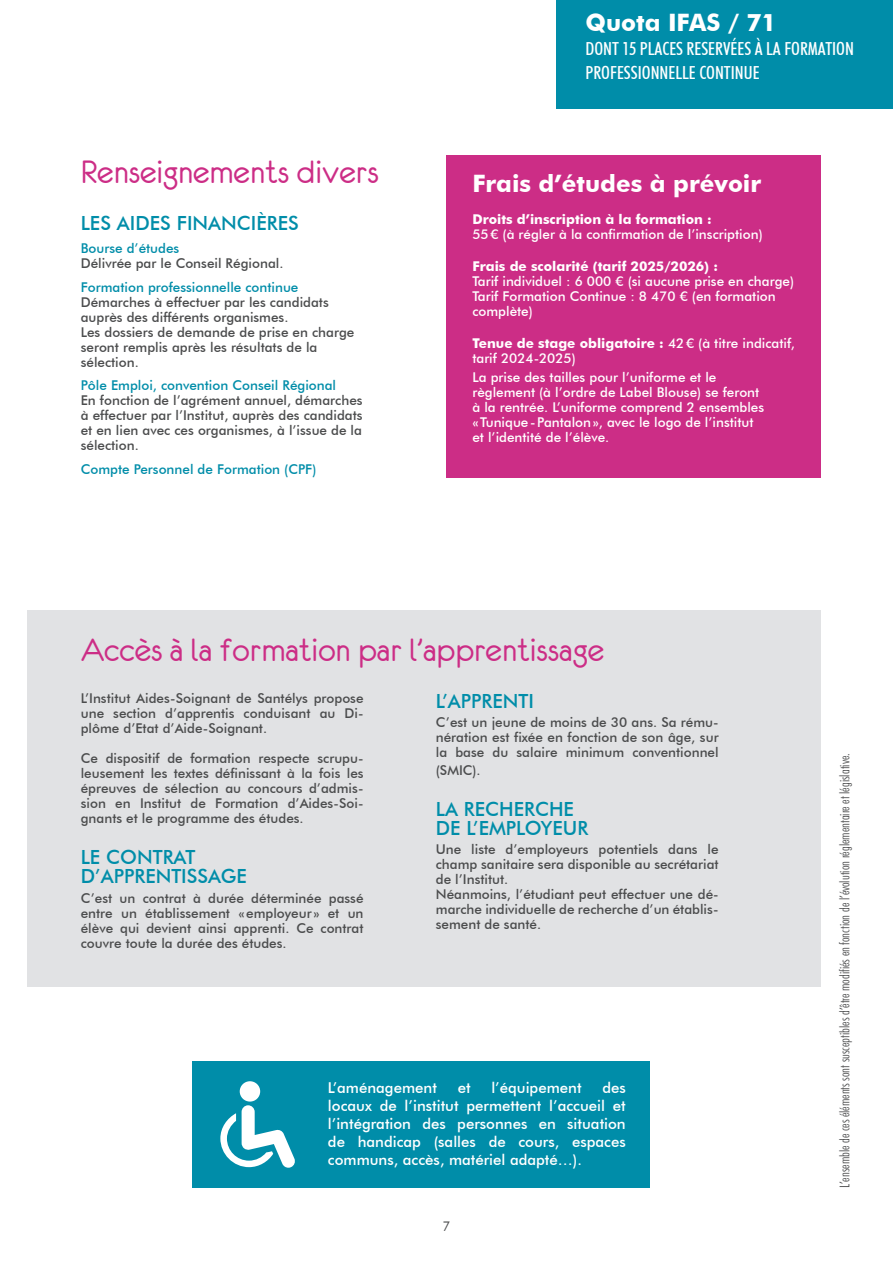
<style>
.page{position:relative;width:893px;height:1263px;background:#fff}
.page>*{position:absolute;margin:0;border:0;box-sizing:border-box;transform-origin:0 0}
.titre_eurofur_rose_24{font:36px "Eurofurenceregular";color:#cc2d86}
.txt_courant{font:700 24px "Futura BT";color:#fff}
.txt_courant-2{font:500 19.5px/19.5px "Futura BT";color:#008da9}
.txt_courant-3{font:500 condensed 18px/24px "Futura BT";color:#fff}
.txt_courant-4{font:500 15px/18px "Futura BT";color:#fff;text-align:justify}
.txt_courant-5{font:500 13.5px/15px "Futura BT";color:#4b4c4d;text-align:justify}
.txt_courant-6{font:500 13.5px/15px "Futura BT";color:#fff}
.txt_courant-7{font:500 13.5px "Futura BT";color:#008da9}
.txt_courant-8{font:300 condensed 13.5px "Futura BT";color:#4b4c4d}
.txt_courant-9{font:700 13.5px "Futura BT";color:#fff}
.t1{font:13.5px "Futura BT";color:#4b4c4d}
.s1{font-weight:700}
</style>
<div class="page">
<div style="left:556px;top:0;width:337px;height:108px;background:#008da9"></div>
<div style="left:446px;top:155px;width:375px;height:323px;background:#cc2d86"></div>
<div style="left:28px;top:610px;width:793px;height:376px;background:#e1e2e4"></div>
<div style="left:192px;top:1062px;width:458px;height:126px;background:#008da9"></div>
<div style="left:240px;top:1081px;width:20px;height:20px;background:#fff;border-radius:50%"></div>
<svg style="left:220px;top:1105px;width:75px;height:63px"></svg>
<p class="titre_eurofur_rose_24" style="left:81px;top:154px;width:299px">Renseignements divers</p>
<p class="txt_courant-2" style="left:81px;top:213px;width:219px">LES AIDES FINANCIÈRES</p>
<p class="txt_courant-7" style="left:81px;top:240px;width:100px">Bourse d’études</p>
<p class="txt_courant-5" style="left:81px;top:256px;width:204px">Délivrée par le Conseil Régional.</p>
<p class="txt_courant-7" style="left:81px;top:279px;width:219px">Formation professionnelle continue</p>
<p class="txt_courant-5" style="left:81px;top:294px;width:249px">Démarches à effectuer par les candidats auprès des différents organismes.</p>
<p class="txt_courant-5" style="left:81px;top:324px;width:275px;text-align:left">Les dossiers de demande de prise en charge seront remplis après les résultats de la sélection.</p>
<p class="txt_courant-7" style="left:81px;top:377px;width:257px">Pôle Emploi, convention Conseil Régional</p>
<p class="txt_courant-5" style="left:81px;top:393px;width:283px">En fonction de l’agrément annuel, démarches à effectuer par l’Institut, auprès des candidats et en lien avec ces organismes, à l’issue de la sélection.</p>
<p class="txt_courant-7" style="left:81px;top:461px;width:237px">Compte Personnel de Formation (CPF)</p>
<p class="txt_courant" style="left:586px;top:8px;width:192px">Quota IFAS / 71</p>
<p class="txt_courant-3" style="left:586px;top:37px;width:270px">DONT 15 PLACES RESERVÉES À LA FORMATION<br>PROFESSIONNELLE CONTINUE</p>
<p class="txt_courant" style="left:472px;top:169px;width:290px">Frais d’études à prévoir</p>
<p class="txt_courant-9" style="left:472px;top:211px;width:241px">Droits d’inscription à la formation :</p>
<p class="txt_courant-6" style="left:472px;top:227px;width:292px">55€ (à régler à la confirmation de l’inscription)</p>
<p class="txt_courant-9" style="left:472px;top:258px;width:247px">Frais de scolarité (tarif 2025/2026) :</p>
<p class="txt_courant-6" style="left:472px;top:274px;width:323px">Tarif individuel : 6 000 € (si aucune prise en charge)</p>
<p class="txt_courant-6" style="left:472px;top:289px;width:305px">Tarif Formation Continue : 8 470 € (en formation complète)</p>
<p class="txt_courant-6" style="left:472px;top:336px;width:324px"><span class="s1">Tenue de stage obligatoire :</span> 42€ (à titre indicatif, tarif 2024-2025)</p>
<p class="txt_courant-6" style="left:472px;top:370px;width:293px">La prise des tailles pour l’uniforme et le règlement (à l’ordre de Label Blouse) se feront à la rentrée. L’uniforme comprend 2 ensembles «Tunique-Pantalon», avec le logo de l’institut et l’identité de l’élève.</p>
<p class="titre_eurofur_rose_24" style="left:81px;top:632px;width:525px">Accès à la formation par l’apprentissage</p>
<p class="txt_courant-5" style="left:81px;top:691px;width:284px">L’Institut Aides-Soignant de Santélys propose une section d’apprentis conduisant au Di&shy;plôme d’Etat d’Aide-Soignant.</p>
<p class="txt_courant-5" style="left:81px;top:751px;width:284px">Ce dispositif de formation respecte scrupu&shy;leusement les textes définissant à la fois les épreuves de sélection au concours d’admis&shy;sion en Institut de Formation d’Aides-Soi&shy;gnants et le programme des études.</p>
<p class="txt_courant-2" style="left:81px;top:847px;width:168px">LE CONTRAT<br>D’APPRENTISSAGE</p>
<p class="txt_courant-5" style="left:81px;top:890px;width:284px">C’est un contrat à durée déterminée passé entre un établissement «employeur » et un élève qui devient ainsi apprenti. Ce contrat couvre toute la durée des études.</p>
<p class="txt_courant-2" style="left:436px;top:691px;width:100px">L’APPRENTI</p>
<p class="txt_courant-5" style="left:436px;top:714px;width:284px">C’est un jeune de moins de 30 ans. Sa rému&shy;nération est fixée en fonction de son âge, sur la base du salaire minimum conventionnel</p>
<p class="txt_courant-5" style="left:436px;top:762px;width:46px">(SMIC).</p>
<p class="txt_courant-2" style="left:436px;top:799px;width:154px">LA RECHERCHE<br>DE L’EMPLOYEUR</p>
<p class="txt_courant-5" style="left:436px;top:842px;width:284px">Une liste d’employeurs potentiels dans le champ sanitaire sera disponible au secrétariat de l’Institut.</p>
<p class="txt_courant-5" style="left:436px;top:887px;width:284px">Néanmoins, l’étudiant peut effectuer une dé&shy;marche individuelle de recherche d’un établis&shy;sement de santé.</p>
<p class="txt_courant-4" style="left:328px;top:1078px;width:299px;text-indent:274px">des locaux de l’institut permettent l’accueil et l’intégration des personnes en situation de handicap (salles de cours, espaces communs, accès, matériel adapté…).</p>
<p class="txt_courant-4" style="left:328px;top:1078px;width:110px">L’aménagement</p>
<p class="txt_courant-4" style="left:458px;top:1078px;width:14px">et</p>
<p class="txt_courant-4" style="left:491px;top:1078px;width:92px">l’équipement</p>
<p class="t1" style="left:442px;top:1218px;width:9px">7</p>
<p class="txt_courant-8" style="left:836px;top:1188px;width:436px;rotate:-90deg">L’ensemble de ces éléments sont susceptibles d’être modifiés en fonction de l’évolution réglementaire et législative.</p>
</div>
